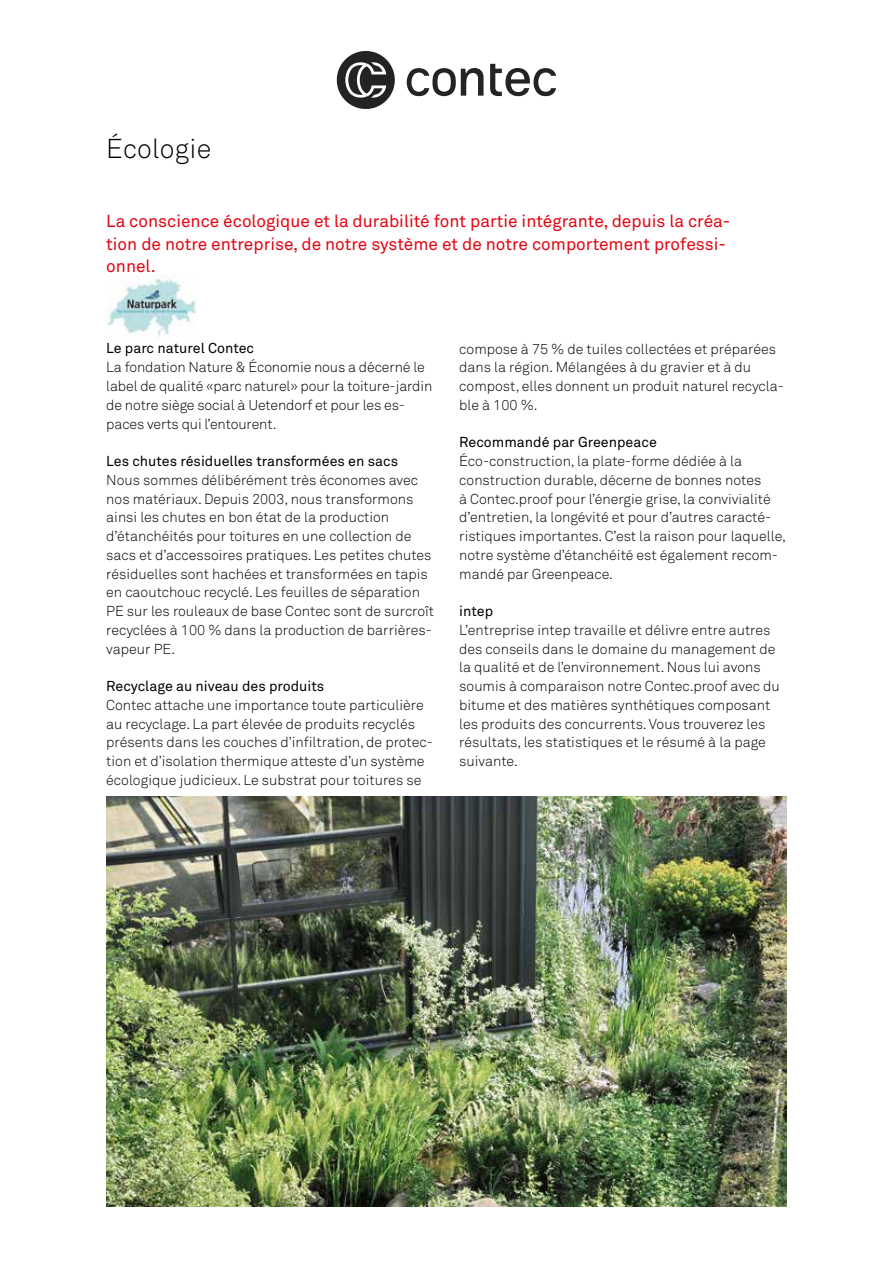
<style>
.page{position:relative;width:893px;height:1263px;background:#fff}
.page>*{position:absolute;margin:0;border:0;box-sizing:border-box;transform-origin:0 0}
.t1{font:300 27px "Akkurat Std";letter-spacing:.01em;color:#000}
.t2{font:17.25px/22.5px "Akkurat Std";color:#e30613}
.t3{font:300 14.25px/18.8px "Akkurat Std";color:#000}
.t4{font:14.25px "Akkurat Std";color:#000}
</style>
<div class="page">
<svg style="left:407px;top:68px;width:77px;height:28px"></svg>
<svg style="left:490px;top:64px;width:66px;height:32px"></svg>
<svg style="left:336px;top:51px;width:59px;height:58px"></svg>
<img style="left:106px;top:797px;width:680px;height:410px">
<img style="left:106px;top:274px;width:90px;height:63px">
<h1 class="t1" style="left:106px;top:133px;width:107px">Écologie</h1>
<p class="t2" style="left:106px;top:210px;width:626px">La conscience écologique et la durabilité font partie intégrante, depuis la créa&shy;tion de notre entreprise, de notre système et de notre comportement professi&shy;onnel.</p>
<p class="t4" style="left:106px;top:340px;width:149px">Le parc naturel Contec</p>
<p class="t3" style="left:106px;top:358px;width:327px">La fondation Nature &amp; Économie nous a décerné le label de qualité «parc naturel» pour la toiture-jardin de notre siège social à Uetendorf et pour les es&shy;paces verts qui l’entourent.</p>
<p class="t4" style="left:106px;top:453px;width:293px">Les chutes résiduelles transformées en sacs</p>
<p class="t3" style="left:106px;top:470px;width:329px">Nous sommes délibérément très économes avec nos matériaux. Depuis 2003, nous transformons ainsi les chutes en bon état de la production d’étanchéités pour toitures en une collection de sacs et d’accessoires pratiques. Les petites chutes résiduelles sont hachées et transformées en tapis en caoutchouc recyclé. Les feuilles de séparation PE sur les rouleaux de base Contec sont de surcroît recyclées à 100 % dans la production de barrières&shy;vapeur PE.</p>
<p class="t4" style="left:106px;top:678px;width:219px">Recyclage au niveau des produits</p>
<p class="t3" style="left:106px;top:695px;width:328px">Contec attache une importance toute particulière au recyclage. La part élevée de produits recyclés présents dans les couches d’infiltration, de protec&shy;tion et d’isolation thermique atteste d’un système écologique judicieux. Le substrat pour toitures se</p>
<p class="t3" style="left:459px;top:339px;width:326px">compose à 75 % de tuiles collectées et préparées dans la région. Mélangées à du gravier et à du compost, elles donnent un produit naturel recycla&shy;ble à 100 %.</p>
<p class="t4" style="left:459px;top:434px;width:199px">Recommandé par Greenpeace</p>
<p class="t3" style="left:459px;top:452px;width:328px">Éco-construction, la plate-forme dédiée à la construction durable, décerne de bonnes notes<br>à Contec.proof pour l’énergie grise, la convivialité d’entretien, la longévité et pour d’autres caracté&shy;ristiques importantes. C’est la raison pour laquelle, notre système d’étanchéité est également recom&shy;mandé par Greenpeace.</p>
<p class="t4" style="left:459px;top:603px;width:35px">intep</p>
<p class="t3" style="left:459px;top:620px;width:322px">L’entreprise intep travaille et délivre entre autres des conseils dans le domaine du management de la qualité et de l’environnement. Nous lui avons soumis à comparaison notre Contec.proof avec du bitume et des matières synthétiques composant les produits des concurrents. Vous trouverez les résultats, les statistiques et le résumé à la page suivante.</p>
</div>
